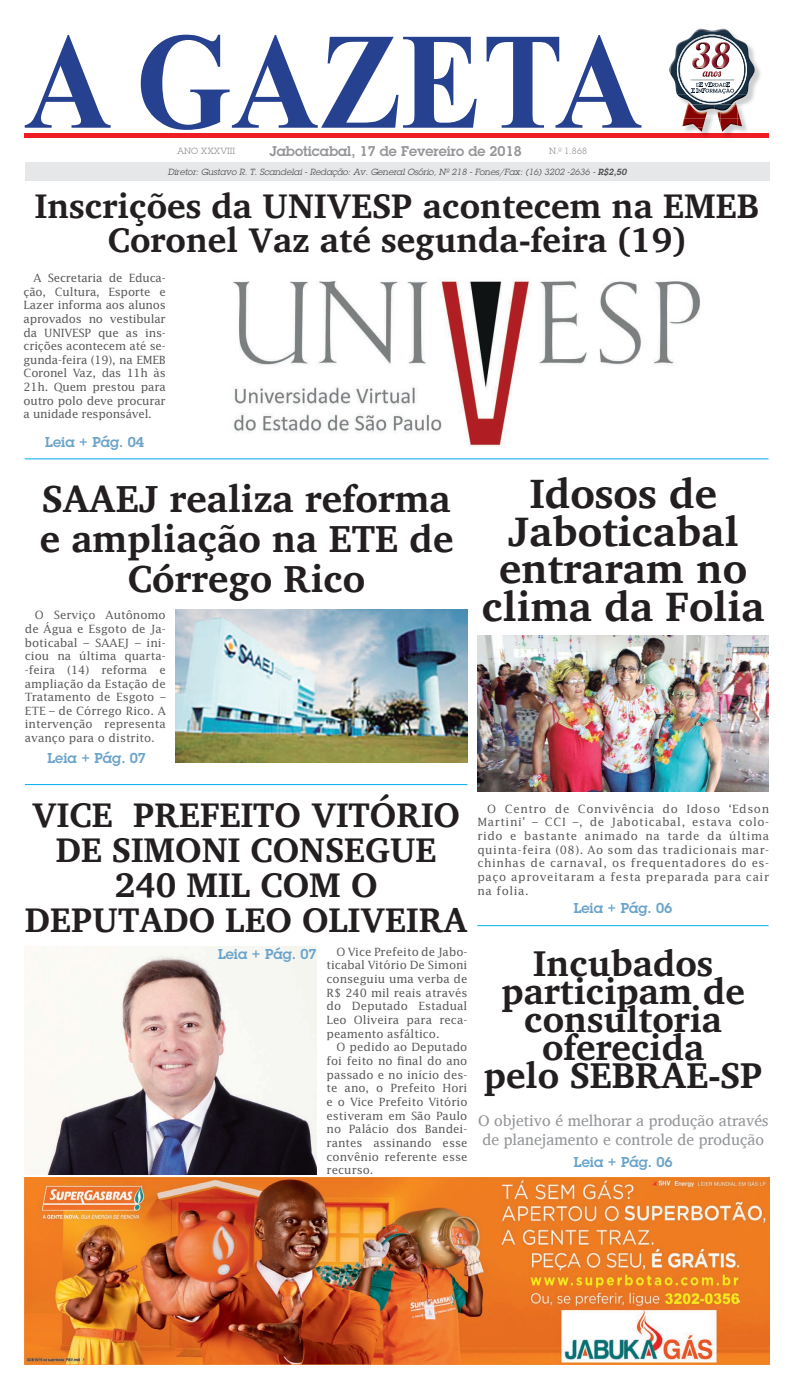
<style>
.page{position:relative;width:794px;height:1389px;background:#fff}
.page>*{position:absolute;margin:0;border:0;box-sizing:border-box;transform-origin:0 0}
.t1{font:700 42px/37.6px "Charis SIL";color:#231f20;text-align:center}
.t2{font:700 38.5px/40.2px "Charis SIL";color:#231f20;text-align:center}
.t3{font:700 36.75px/28px "Charis SIL";color:#231f20;text-align:center}
.t4{font:700 35px/35px "Charis SIL";color:#231f20;text-align:center}
.t5{font:15.75px/19.2px "Charis SIL";color:#939598}
.t6{font:600 14px "Lubalin Graph";color:#6aa3cb}
.t7{font:600 13.83px "Lubalin Graph";color:#939598}
.t8{font:11.38px/13.7px "Lucida";color:#57585a;text-align:justify}
.t9{font:italic 8.75px "Lubalin Graph";color:#505052}
.t10{font:8.75px "Lubalin Graph";color:#939598}
.s1{font-weight:600}
</style>
<div class="page">
<hr style="left:25px;top:134px;width:744px;height:4px;background:#ee1d23">
<div style="left:25px;top:162px;width:744px;height:19px;background:#e6e7e9"></div>
<svg style="left:25px;top:35px;width:616px;height:95px"></svg>
<img style="left:715px;top:31px;width:46px;height:84px">
<svg style="left:697px;top:29px;width:29px;height:1px"></svg>
<img style="left:695px;top:30px;width:34px;height:2px">
<img style="left:677px;top:95px;width:77px;height:15px">
<img style="left:670px;top:32px;width:84px;height:63px">
<img style="left:687px;top:95px;width:49px;height:9px">
<img style="left:677px;top:35px;width:69px;height:60px">
<svg style="left:743px;top:63px;width:4px;height:13px"></svg>
<img style="left:692px;top:95px;width:40px;height:6px">
<img style="left:680px;top:38px;width:63px;height:57px">
<img style="left:683px;top:119px;width:32px;height:15px">
<img style="left:707px;top:105px;width:8px;height:6px">
<svg style="left:705px;top:101px;width:13px;height:4px"></svg>
<svg style="left:697px;top:128px;width:6px;height:4px"></svg>
<img style="left:683px;top:119px;width:22px;height:9px">
<img style="left:684px;top:104px;width:23px;height:15px">
<img style="left:718px;top:104px;width:31px;height:30px">
<img style="left:718px;top:104px;width:2px;height:7px">
<svg style="left:717px;top:111px;width:3px;height:15px"></svg>
<svg style="left:734px;top:103px;width:8px;height:23px"></svg>
<img style="left:720px;top:104px;width:17px;height:28px">
<div style="left:680px;top:38px;width:64px;height:63px;background:#fff;border-radius:50%"></div>
<img style="left:702px;top:71px;width:19px;height:6px">
<svg style="left:691px;top:83px;width:43px;height:11px"></svg>
<img style="left:692px;top:43px;width:38px;height:25px">
<img style="left:690px;top:79px;width:44px;height:1px">
<img style="left:25px;top:1178px;width:744px;height:186px">
<img style="left:232px;top:280px;width:469px;height:167px">
<hr style="left:25px;top:458px;width:743px;height:1px;background:#00aeef">
<hr style="left:25px;top:784px;width:442px;height:1px;background:#00aeef">
<img style="left:477px;top:635px;width:291px;height:156px">
<hr style="left:477px;top:925px;width:291px;height:1px;background:#00aeef">
<img style="left:25px;top:947px;width:291px;height:227px">
<img style="left:176px;top:610px;width:291px;height:153px">
<p class="t10" style="left:177px;top:145px;width:59px">ANO XXXVIII</p>
<p class="t7" style="left:269px;top:142px;width:254px">Jaboticabal, 17 de Fevereiro de 2018</p>
<p class="t10" style="left:549px;top:145px;width:40px">N.º 1.868</p>
<p class="t9" style="left:168px;top:166px;width:460px">Diretor: Gustavo R. T. Scandelai - Redação: Av. General Osório, Nº 218 - Fones/Fax: (16) 3202 -2636 - <span class="s1">R$2,50</span></p>
<h3 class="t4" style="left:35px;top:189px;width:726px;line-height:34.1px">Inscrições da UNIVESP acontecem na EMEB<br>Coronel Vaz até segunda-feira (19)</h3>
<p class="t8" style="left:24px;top:271px;width:144px;text-indent:10px">A Secretaria de Educa&shy;ção, Cultura, Esporte e Lazer informa aos alunos aprovados no vestibular da UNIVESP que as ins&shy;crições acontecem até se&shy;gunda-feira (19), na EMEB Coronel Vaz, das 11h às 21h. Quem prestou para outro polo deve procurar a unidade responsável.</p>
<p class="t6" style="left:45px;top:433px;width:100px">Leia + Pág. 04</p>
<h2 class="t2" style="left:40px;top:478px;width:415px">SAAEJ realiza reforma e ampliação na ETE de<br>Córrego Rico</h2>
<p class="t8" style="left:25px;top:608px;width:142px;text-indent:10px">O Serviço Autônomo de Água e Esgoto de Ja&shy;boticabal – SAAEJ – ini&shy;ciou na última quarta--feira (14) reforma e ampliação da Estação de Tratamento de Esgoto – ETE – de Córrego Rico. A intervenção representa avanço para o distrito.</p>
<p class="t6" style="left:47px;top:749px;width:100px">Leia + Pág. 07</p>
<h1 class="t1" style="left:482px;top:475px;width:284px">Idosos de<br>Jaboticabal entraram no clima da Folia</h1>
<h3 class="t4" style="left:25px;top:797px;width:444px">VICE PREFEITO VITÓRIO<br>DE SIMONI CONSEGUE<br>240 MIL COM O<br>DEPUTADO LEO OLIVEIRA</h3>
<p class="t8" style="left:326px;top:945px;width:142px;text-indent:10px">O Vice Prefeito de Jabo&shy;ticabal Vitório De Simoni conseguiu uma verba de R$ 240 mil reais através do Deputado Estadual Leo Oliveira para reca&shy;peamento asfáltico.</p>
<p class="t8" style="left:326px;top:1040px;width:142px;text-indent:10px">O pedido ao Deputado foi feito no final do ano passado e no início des&shy;te ano, o Prefeito Hori e o Vice Prefeito Vitório estiveram em São Paulo no Palácio dos Bandei&shy;rantes assinando esse convênio referente esse recurso.</p>
<p class="t6" style="left:218px;top:945px;width:100px">Leia + Pág. 07</p>
<p class="t8" style="left:477px;top:801px;width:293px;text-indent:10px">O Centro de Convivência do Idoso ‘Edson Martini’ – CCI –, de Jaboticabal, estava colo&shy;rido e bastante animado na tarde da última quinta-feira (08). Ao som das tradicionais mar&shy;chinhas de carnaval, os frequentadores do es&shy;paço aproveitaram a festa preparada para cair na folia.</p>
<p class="t6" style="left:573px;top:898px;width:100px">Leia + Pág. 06</p>
<h3 class="t3" style="left:484px;top:949px;width:280px">Incubados participam de consultoria oferecida<br>pelo SEBRAE-SP</h3>
<h3 class="t5" style="left:478px;top:1111px;width:292px">O objetivo é melhorar a produção através de planejamento e controle de produção</h3>
<p class="t6" style="left:574px;top:1153px;width:100px">Leia + Pág. 06</p>
</div>
